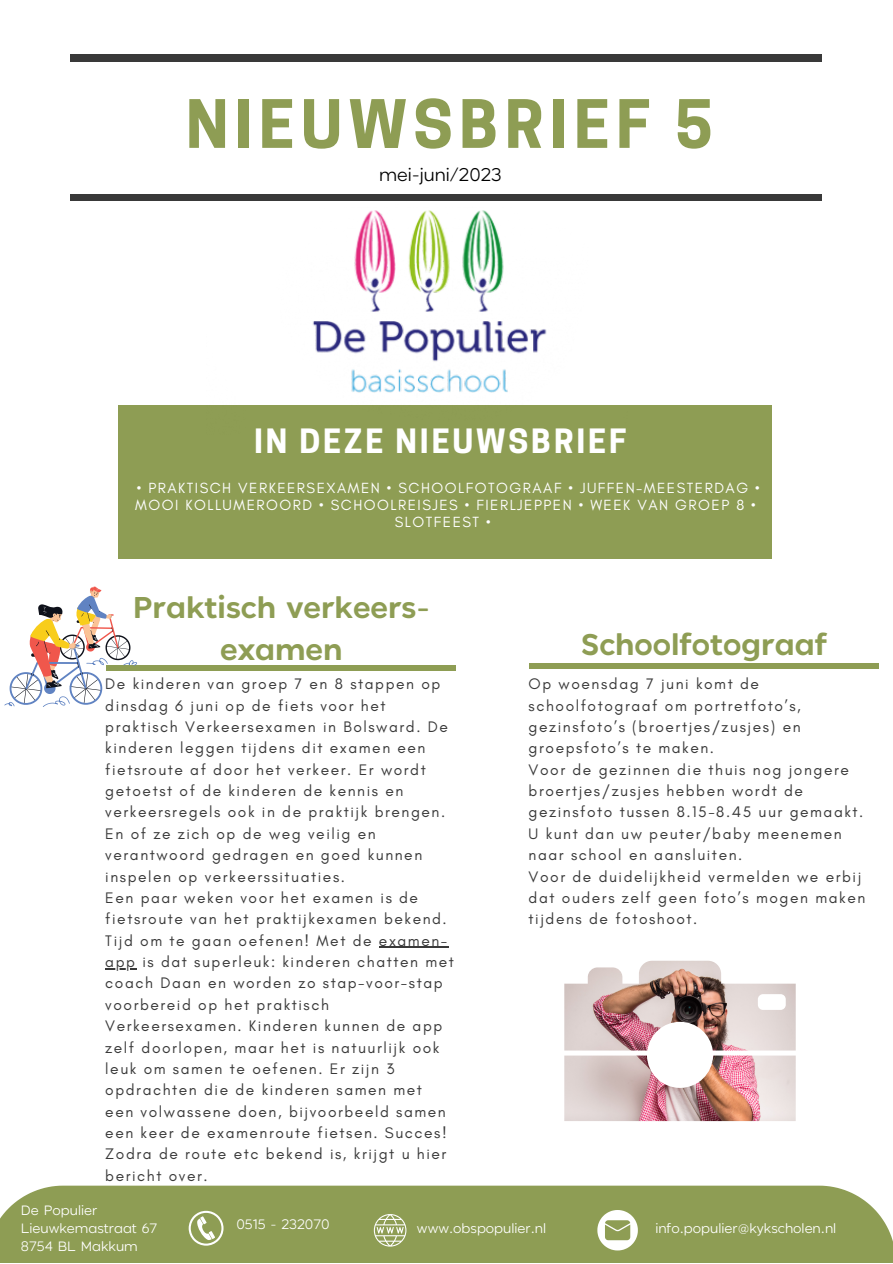
<style>
.page{position:relative;width:893px;height:1264px;background:#fff}
.page>*{position:absolute;margin:0;border:0;box-sizing:border-box;transform-origin:0 0}
.t1{font:700 62.55px "Cooper Hewitt";letter-spacing:.1em;color:#8e9d54}
.t2{font:700 31.5px "Cooper Hewitt";letter-spacing:.09em;color:#fff}
.t3{font:700 30px "JT Marnie";color:#8e9d54}
.t4{font:18px "JT Marnie";color:#000}
.t5{font:15.6px/21.3px "Glacial Indifference";letter-spacing:.1em;color:#393939}
.t6{font:15px "Glacial Indifference";letter-spacing:.1em;color:#fff}
.t7{font:13.5px "JT Marnie";color:#fff}
</style>
<div class="page">
<div style="left:71px;top:55px;width:751px;height:6px;background:#393939"></div>
<div style="left:70px;top:194px;width:751px;height:7px;background:#393939"></div>
<div style="left:119px;top:405px;width:653px;height:153px;background:#8e9d54"></div>
<hr style="left:106px;top:666px;width:350px;height:4px;background:#8e9d54">
<img style="left:313px;top:210px;width:234px;height:183px">
<div style="left:528px;top:663px;width:350px;height:5px;background:#8e9d54"></div>
<div style="left:0;top:1185px;width:892px;height:77px;background:#8e9d54"></div>
<svg style="left:189px;top:1210px;width:34px;height:35px"></svg>
<svg style="left:374px;top:1213px;width:32px;height:33px"></svg>
<svg style="left:597px;top:1209px;width:40px;height:41px"></svg>
<img style="left:564px;top:960px;width:231px;height:161px">
<hr style="left:379px;top:946px;width:70px;height:1px;background:#393939">
<hr style="left:105px;top:968px;width:32px;height:1px;background:#393939">
<svg style="left:4px;top:586px;width:133px;height:121px"></svg>
<p class="t1" style="left:186px;top:101px;width:528px">NIEUWSBRIEF 5</p>
<p class="t4" style="left:379px;top:166px;width:124px">mei-juni/2023</p>
<p class="t2" style="left:254px;top:429px;width:373px">IN DEZE NIEUWSBRIEF</p>
<p class="t6" style="left:137px;top:478px;width:624px">• PRAKTISCH VERKEERSEXAMEN • SCHOOLFOTOGRAAF • JUFFEN-MEESTERDAG •</p>
<p class="t6" style="left:135px;top:495px;width:622px">MOOI KOLLUMEROORD • SCHOOLREISJES • FIERLJEPPEN • WEEK VAN GROEP 8 •</p>
<p class="t6" style="left:395px;top:512px;width:97px">SLOTFEEST •</p>
<p class="t3" style="left:133px;top:594px;width:298px">Praktisch verkeers-</p>
<p class="t3" style="left:220px;top:636px;width:124px">examen</p>
<p class="t5" style="left:105px;top:673px;width:344px">De kinderen van groep 7 en 8 stappen op dinsdag 6 juni op de fiets voor het praktisch Verkeersexamen in Bolsward. De kinderen leggen tijdens dit examen een fietsroute af door het verkeer. Er wordt getoetst of de kinderen de kennis en verkeersregels ook in de praktijk brengen.<br>En of ze zich op de weg veilig en verantwoord gedragen en goed kunnen inspelen op verkeerssituaties.</p>
<p class="t5" style="left:105px;top:886px;width:350px">Een paar weken voor het examen is de fietsroute van het praktijkexamen bekend.<br>Tijd om te gaan oefenen! Met de examen&shy;app is dat superleuk: kinderen chatten met coach Daan en worden zo stap-voor-stap voorbereid op het praktisch Verkeersexamen. Kinderen kunnen de app zelf doorlopen, maar het is natuurlijk ook leuk om samen te oefenen. Er zijn 3 opdrachten die de kinderen samen met<br>een volwassene doen, bijvoorbeeld samen een keer de examenroute fietsen. Succes!</p>
<p class="t5" style="left:105px;top:1143px;width:342px">Zodra de route etc bekend is, krijgt u hier bericht over.</p>
<p class="t3" style="left:581px;top:631px;width:247px">Schoolfotograaf</p>
<p class="t5" style="left:528px;top:673px;width:274px">Op woensdag 7 juni komt de schoolfotograaf om portretfoto’s, gezinsfoto’s (broertjes/zusjes) en groepsfoto’s te maken.</p>
<p class="t5" style="left:528px;top:758px;width:336px">Voor de gezinnen die thuis nog jongere broertjes/zusjes hebben wordt de gezinsfoto tussen 8.15-8.45 uur gemaakt.<br>U kunt dan uw peuter/baby meenemen naar school en aansluiten.</p>
<p class="t5" style="left:528px;top:865px;width:338px">Voor de duidelijkheid vermelden we erbij dat ouders zelf geen foto’s mogen maken tijdens de fotoshoot.</p>
<p class="t7" style="left:21px;top:1204px;width:78px">De Populier</p>
<p class="t7" style="left:21px;top:1222px;width:138px">Lieuwkemastraat 67</p>
<p class="t7" style="left:21px;top:1240px;width:118px">8754 BL Makkum</p>
<p class="t7" style="left:236px;top:1218px;width:95px">0515 - 232070</p>
<p class="t7" style="left:417px;top:1222px;width:131px">www.obspopulier.nl</p>
<p class="t7" style="left:655px;top:1222px;width:182px">info.populier@kykscholen.nl</p>
</div>
